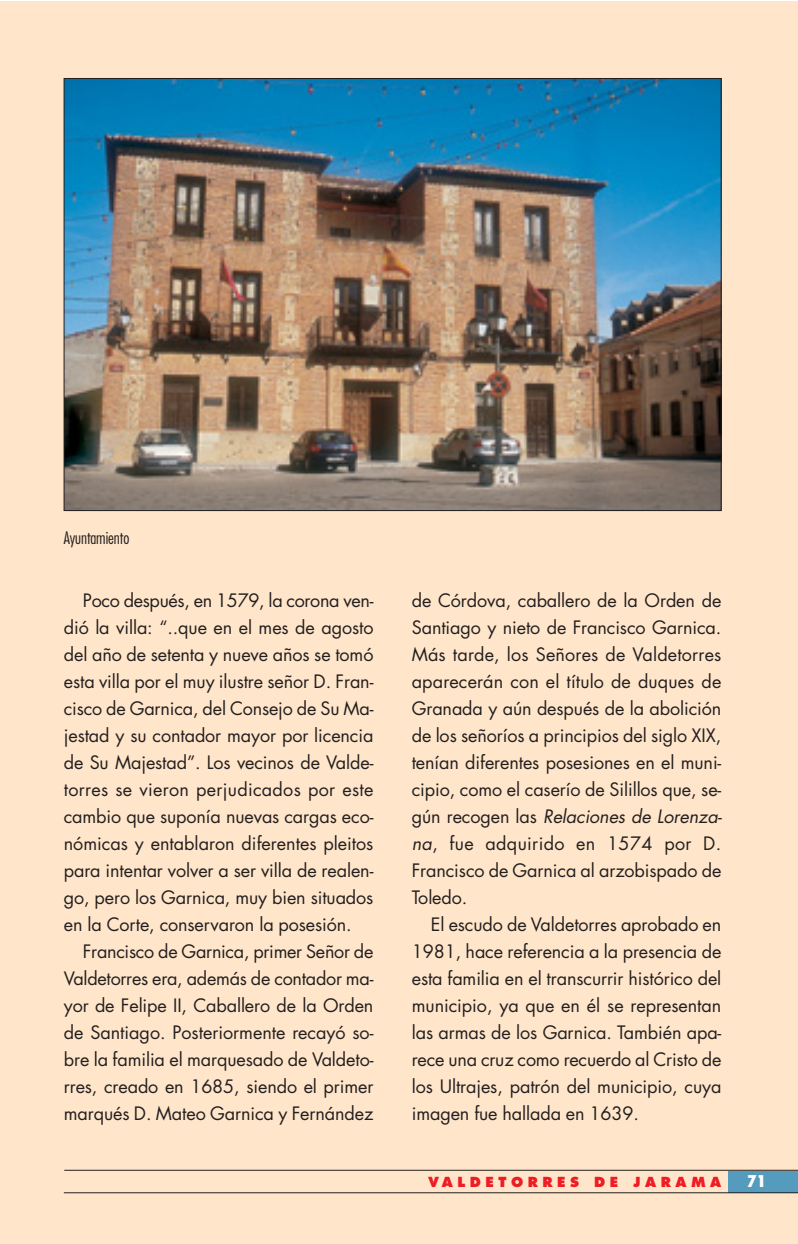
<style>
.page{position:relative;width:798px;height:1244px;background:#fff}
.page>*{position:absolute;margin:0;border:0;box-sizing:border-box;transform-origin:0 0}
.t1{font:18px "Futura";letter-spacing:-.005em;color:#231f1f}
.t2{font:18px "Futura";letter-spacing:.015em;color:#231f1f}
.t3{font:italic 18px "Futura";letter-spacing:-.005em;color:#231f1f}
.t4{font:18px "Futura";letter-spacing:.02em;color:#231f1f}
.t5{font:300 condensed 16.88px "Futura";letter-spacing:-.005em;color:#231f1f}
.t6{font:800 condensed 15.75px "Futura";color:#fff}
.t7{font:800 13.5px "Futura";letter-spacing:.335em;color:#ee1c24}
.s1{font-style:normal}
.s2{font-style:italic}
</style>
<div class="page">
<div style="left:0;top:2px;width:796px;height:1242px;background:#ffe6cb"></div>
<div style="left:727px;top:1170px;width:69px;height:22px;background:#559bbe"></div>
<hr style="left:64px;top:1192px;width:732px;height:1px;background:#231f1f">
<hr style="left:64px;top:1170px;width:732px;height:1px;background:#231f1f">
<img style="left:66px;top:80px;width:653px;height:429px">
<p class="t5" style="left:64px;top:530px;width:67px">Ayuntamiento</p>
<p class="t1" style="left:83px;top:592px;width:292px">Poco después, en 1579, la corona ven-</p>
<p class="t1" style="left:64px;top:619px;width:311px">dió la villa: “..que en el mes de agosto</p>
<p class="t1" style="left:64px;top:646px;width:311px">del año de setenta y nueve años se tomó</p>
<p class="t1" style="left:64px;top:673px;width:311px">esta villa por el muy ilustre señor D. Fran-</p>
<p class="t1" style="left:64px;top:700px;width:311px">cisco de Garnica, del Consejo de Su Ma-</p>
<p class="t1" style="left:64px;top:727px;width:311px">jestad y su contador mayor por licencia</p>
<p class="t1" style="left:64px;top:754px;width:311px">de Su Majestad”. Los vecinos de Valde-</p>
<p class="t2" style="left:64px;top:781px;width:311px">torres se vieron perjudicados por este</p>
<p class="t1" style="left:64px;top:808px;width:311px">cambio que suponía nuevas cargas eco-</p>
<p class="t1" style="left:64px;top:835px;width:311px">nómicas y entablaron diferentes pleitos</p>
<p class="t1" style="left:64px;top:862px;width:311px">para intentar volver a ser villa de realen-</p>
<p class="t1" style="left:64px;top:889px;width:311px">go, pero los Garnica, muy bien situados</p>
<p class="t1" style="left:64px;top:916px;width:289px">en la Corte, conservaron la posesión.</p>
<p class="t1" style="left:83px;top:943px;width:292px">Francisco de Garnica, primer Señor de</p>
<p class="t1" style="left:64px;top:970px;width:311px">Valdetorres era, además de contador ma-</p>
<p class="t1" style="left:64px;top:997px;width:311px">yor de Felipe II, Caballero de la Orden</p>
<p class="t1" style="left:64px;top:1024px;width:311px">de Santiago. Posteriormente recayó so-</p>
<p class="t1" style="left:64px;top:1051px;width:311px">bre la familia el marquesado de Valdeto-</p>
<p class="t1" style="left:64px;top:1078px;width:311px">rres, creado en 1685, siendo el primer</p>
<p class="t1" style="left:64px;top:1105px;width:311px">marqués D. Mateo Garnica y Fernández</p>
<p class="t1" style="left:411px;top:592px;width:311px">de Córdova, caballero de la Orden de</p>
<p class="t1" style="left:411px;top:619px;width:311px">Santiago y nieto de Francisco Garnica.</p>
<p class="t1" style="left:411px;top:646px;width:311px">Más tarde, los Señores de Valdetorres</p>
<p class="t1" style="left:411px;top:673px;width:311px">aparecerán con el título de duques de</p>
<p class="t1" style="left:411px;top:700px;width:311px">Granada y aún después de la abolición</p>
<p class="t1" style="left:411px;top:727px;width:311px">de los señoríos a principios del siglo XIX,</p>
<p class="t1" style="left:411px;top:754px;width:311px">tenían diferentes posesiones en el muni-</p>
<p class="t1" style="left:411px;top:781px;width:311px">cipio, como el caserío de Silillos que, se-</p>
<p class="t3" style="left:411px;top:808px;width:312px"><span class="s1">gún recogen las</span> Relaciones de Lorenza-</p>
<p class="t4" style="left:411px;top:835px;width:311px"><span class="s2">na</span>, fue adquirido en 1574 por D.</p>
<p class="t1" style="left:411px;top:862px;width:311px">Francisco de Garnica al arzobispado de</p>
<p class="t1" style="left:411px;top:889px;width:57px">Toledo.</p>
<p class="t1" style="left:431px;top:916px;width:292px">El escudo de Valdetorres aprobado en</p>
<p class="t1" style="left:411px;top:943px;width:311px">1981, hace referencia a la presencia de</p>
<p class="t1" style="left:411px;top:970px;width:311px">esta familia en el transcurrir histórico del</p>
<p class="t1" style="left:411px;top:997px;width:311px">municipio, ya que en él se representan</p>
<p class="t1" style="left:411px;top:1024px;width:311px">las armas de los Garnica. También apa-</p>
<p class="t1" style="left:411px;top:1051px;width:311px">rece una cruz como recuerdo al Cristo de</p>
<p class="t1" style="left:411px;top:1078px;width:311px">los Ultrajes, patrón del municipio, cuya</p>
<p class="t1" style="left:411px;top:1105px;width:229px">imagen fue hallada en 1639.</p>
<p class="t7" style="left:428px;top:1176px;width:295px">VALDETORRES DE JARAMA</p>
<p class="t6" style="left:746px;top:1174px;width:21px">71</p>
</div>
